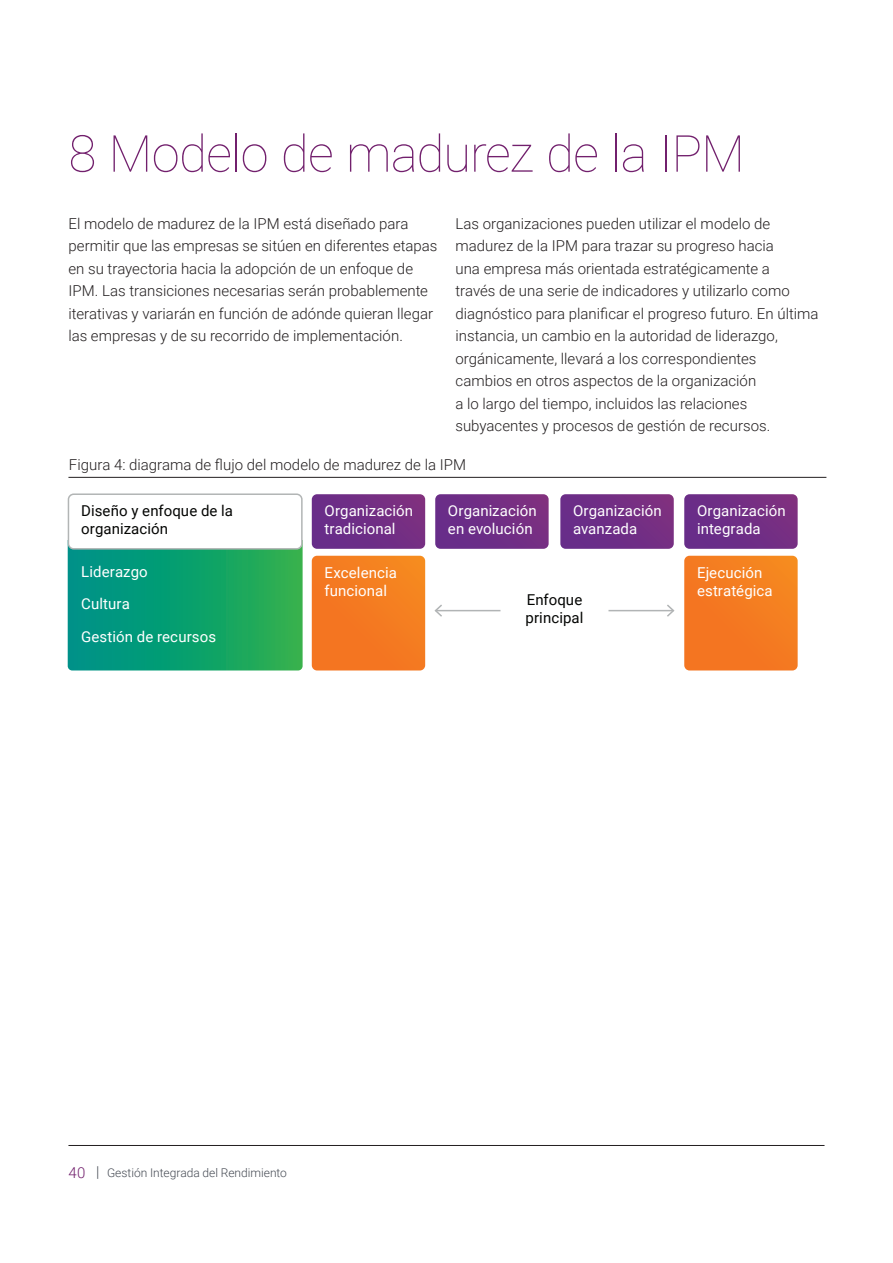
<style>
.page{position:relative;width:893px;height:1263px;background:#fff}
.page>*{position:absolute;margin:0;border:0;box-sizing:border-box;transform-origin:0 0}
.t1{font:100 51px "Roboto";letter-spacing:-.02em;color:#72206d}
.t2{font:300 15px/22.5px "Roboto";color:#231f20}
.t3{font:15px/18px "Roboto";letter-spacing:.005em;color:#fff}
.t4{font:15px/18px "Roboto";letter-spacing:.005em;color:#040503}
.t5{font:300 12px "Roboto";color:#464b54}
.s1{font-size:15px;color:#72206d}
.s2{font-size:15px}
</style>
<div class="page">
<svg style="left:312px;top:494px;width:113px;height:55px;background:#713086"></svg>
<svg style="left:684px;top:494px;width:114px;height:55px;background:#723187"></svg>
<svg style="left:68px;top:546px;width:235px;height:124px;background:#10a06c"></svg>
<svg style="left:435px;top:494px;width:114px;height:55px;background:#723187"></svg>
<svg style="left:560px;top:494px;width:114px;height:55px;background:#723187"></svg>
<div style="left:68px;top:493px;width:235px;height:56px;border:2px solid #b2b5b5;border-radius:5px"></div>
<svg style="left:312px;top:556px;width:113px;height:114px;background:#f47b21"></svg>
<svg style="left:684px;top:556px;width:114px;height:114px;background:#f47c22"></svg>
<hr style="left:436px;top:610px;width:64px;height:1px;background:#b1b4b5">
<svg style="left:434px;top:604px;width:10px;height:13px"></svg>
<hr style="left:608px;top:610px;width:65px;height:1px;background:#b1b4b5">
<svg style="left:665px;top:604px;width:10px;height:13px"></svg>
<hr style="left:68px;top:477px;width:758px;height:1px;background:#231f20">
<hr style="left:68px;top:1145px;width:756px;height:1px;background:#231f20">
<p class="t1" style="left:68px;top:118px;width:678px">8 Modelo de madurez de la IPM</p>
<p class="t2" style="left:68px;top:212px;width:371px">El modelo de madurez de la IPM está diseñado para permitir que las empresas se sitúen en diferentes etapas en su trayectoria hacia la adopción de un enfoque de IPM. Las transiciones necesarias serán probablemente iterativas y variarán en función de adónde quieran llegar las empresas y de su recorrido de implementación.</p>
<p class="t2" style="left:455px;top:212px;width:365px">Las organizaciones pueden utilizar el modelo de madurez de la IPM para trazar su progreso hacia<br>una empresa más orientada estratégicamente a<br>través de una serie de indicadores y utilizarlo como diagnóstico para planificar el progreso futuro. En última instancia, un cambio en la autoridad de liderazgo, orgánicamente, llevará a los correspondientes<br>cambios en otros aspectos de la organización<br>a lo largo del tiempo, incluidos las relaciones subyacentes y procesos de gestión de recursos.</p>
<p class="t2" style="left:69px;top:453px;width:399px">Figura 4: diagrama de flujo del modelo de madurez de la IPM</p>
<p class="t4" style="left:81px;top:501px;width:153px">Diseño y enfoque de la organización</p>
<p class="t3" style="left:325px;top:501px;width:90px">Organización tradicional</p>
<p class="t3" style="left:697px;top:501px;width:90px">Organización integrada</p>
<p class="t3" style="left:448px;top:501px;width:90px">Organización en evolución</p>
<p class="t3" style="left:573px;top:501px;width:90px">Organización avanzada</p>
<p class="t3" style="left:81px;top:563px;width:68px">Liderazgo</p>
<p class="t3" style="left:81px;top:594px;width:50px">Cultura</p>
<p class="t3" style="left:81px;top:627px;width:136px">Gestión de recursos</p>
<p class="t3" style="left:325px;top:563px;width:74px">Excelencia funcional</p>
<p class="t4" style="left:526px;top:590px;width:59px">Enfoque principal</p>
<p class="t3" style="left:697px;top:563px;width:77px">Ejecución estratégica</p>
<p class="t5" style="left:68px;top:1164px;width:220px"><span class="s1">40</span> <span class="s2">|</span> Gestión Integrada del Rendimiento</p>
</div>
